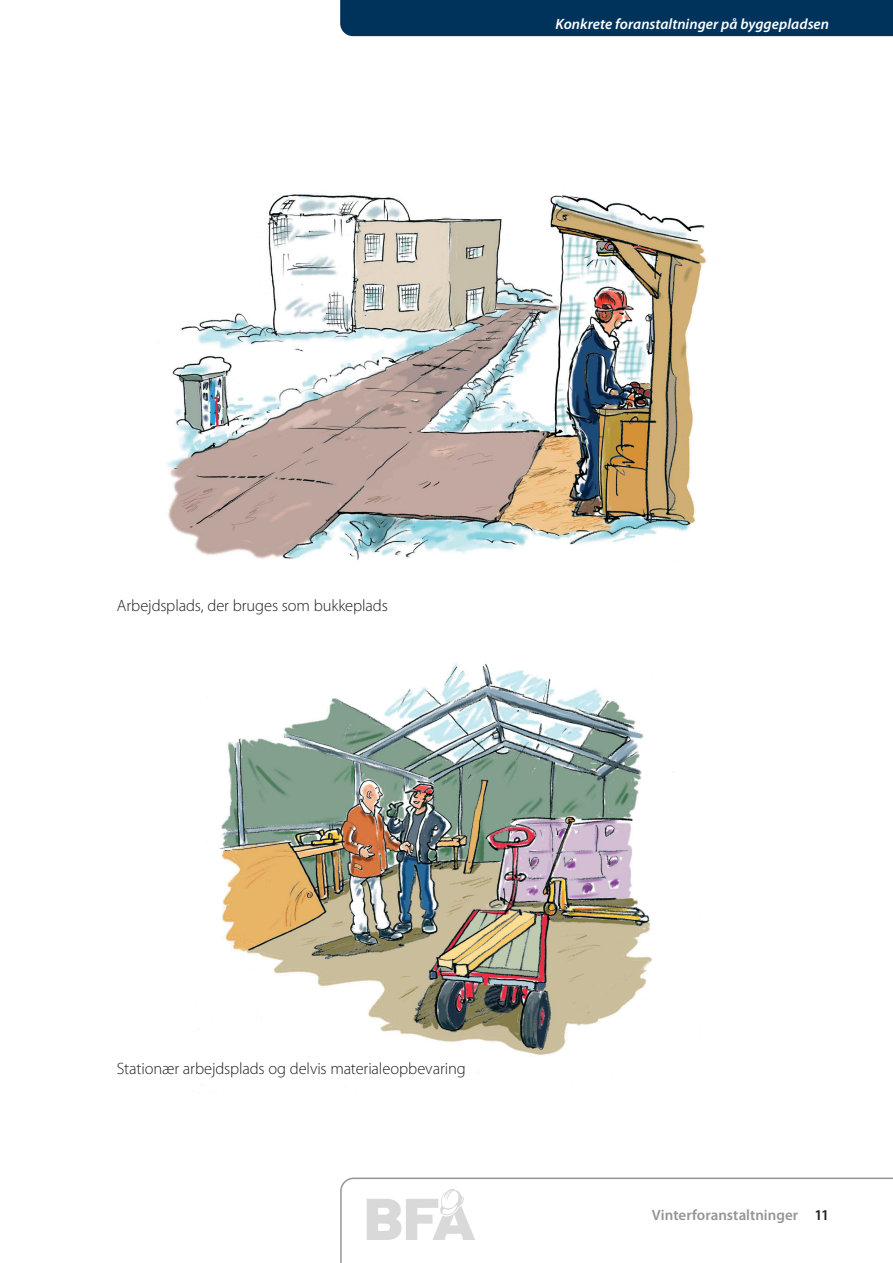
<style>
.page{position:relative;width:893px;height:1263px;background:#fff}
.page>*{position:absolute;margin:0;border:0;box-sizing:border-box;transform-origin:0 0}
.billedtekst{font:300 16.5px "Myriad Pro";letter-spacing:-.005em;color:#231f20}
.t1{font:italic 600 15px "Myriad Pro";letter-spacing:.005em;color:#fff}
.t2{font:600 15px "Myriad Pro";color:#939598}
.s1{color:#231f20}
</style>
<div class="page">
<svg style="left:340px;top:1177px;width:553px;height:86px"></svg>
<div style="left:340px;top:0;width:553px;height:36px;background:#00335c"></div>
<svg style="left:367px;top:1188px;width:108px;height:52px"></svg>
<img style="left:198px;top:663px;width:476px;height:430px">
<img style="left:167px;top:194px;width:539px;height:367px">
<p class="t1" style="left:556px;top:14px;width:275px">Konkrete foranstaltninger på byggepladsen</p>
<p class="billedtekst" style="left:117px;top:595px;width:272px">Arbejdsplads, der bruges som bukkeplads</p>
<p class="billedtekst" style="left:117px;top:1058px;width:350px">Stationær arbejdsplads og delvis materialeopbevaring</p>
<p class="t2" style="left:652px;top:1206px;width:179px">Vinterforanstaltninger <span class="s1">11</span></p>
</div>
